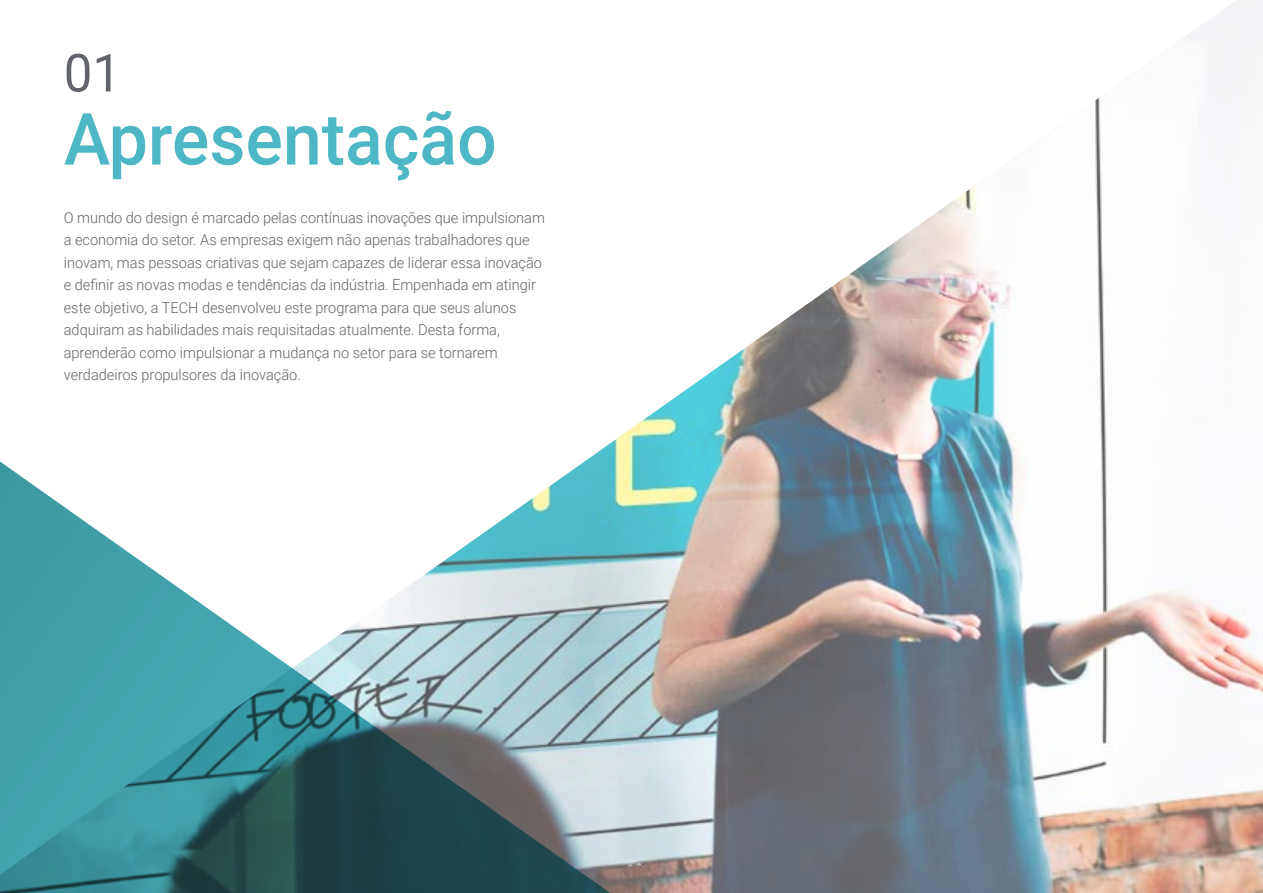
<style>
.page{position:relative;width:1263px;height:893px;background:#fff}
.page>*{position:absolute;margin:0;border:0;box-sizing:border-box;transform-origin:0 0}
.t1{font:500 72px "Roboto";color:#4db7c5}
.t2{font:52.5px "Roboto";color:#61646a}
.t3{font:300 15px/22.5px "Roboto";color:#61646a}
</style>
<div class="page">
<img style="left:606px;top:0;width:657px;height:893px">
<svg style="left:0;top:446px;width:640px;height:447px"></svg>
<h2 class="t2" style="left:64px;top:36px;width:59px">01</h2>
<h1 class="t1" style="left:64px;top:89px;width:435px">Apresentação</h1>
<p class="t3" style="left:64px;top:205px;width:483px">O mundo do design é marcado pelas contínuas inovações que impulsionam a economia do setor. As empresas exigem não apenas trabalhadores que inovam, mas pessoas criativas que sejam capazes de liderar essa inovação e definir as novas modas e tendências da indústria. Empenhada em atingir este objetivo, a TECH desenvolveu este programa para que seus alunos adquiram as habilidades mais requisitadas atualmente. Desta forma, aprenderão como impulsionar a mudança no setor para se tornarem verdadeiros propulsores da inovação.</p>
</div>
